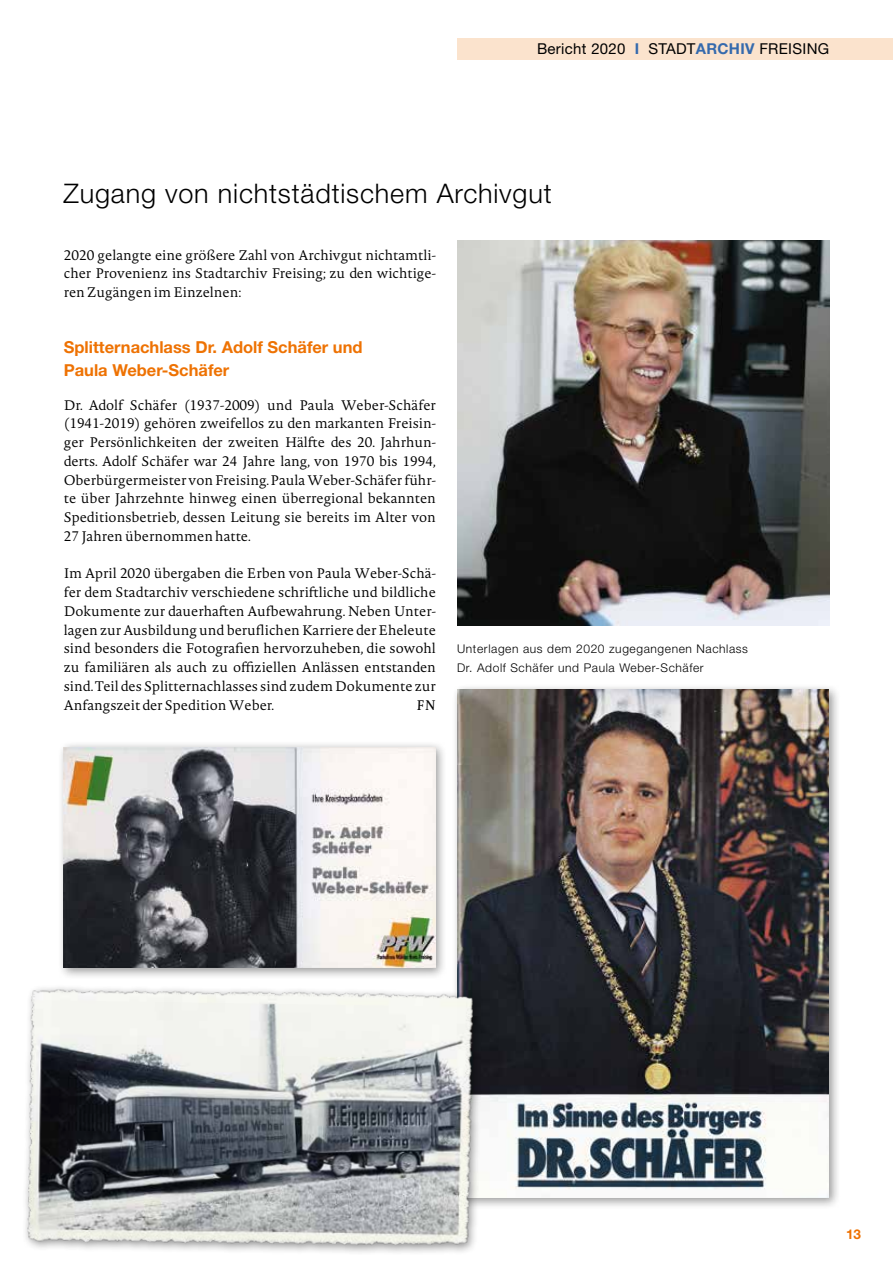
<style>
.page{position:relative;width:893px;height:1263px;background:#fff}
.page>*{position:absolute;margin:0;border:0;box-sizing:border-box;transform-origin:0 0}
.t1{font:300 27px "Helvetica Neue";letter-spacing:.03em;color:#000}
.t2{font:700 16.5px/22.5px "Helvetica Neue";color:#ee7203}
.t3{font:15px "Helvetica Neue";letter-spacing:.02em;color:#000}
.t4{font:300 13.65px/18.8px "Novel Pro";color:#000;text-align:justify}
.t5{font:italic 13.65px "Novel Pro";color:#000}
.t6{font:700 13.5px "Helvetica Neue";color:#ee7203}
.t7{font:300 12px/18.8px "Helvetica Neue";letter-spacing:.05em;color:#000}
.s1{font-weight:700;color:#356aad}
</style>
<div class="page">
<div style="left:457px;top:38px;width:436px;height:21px;background:#fbe3cd"></div>
<div style="left:451px;top:684px;width:390px;height:525px;background:#000;opacity:.4"></div>
<img style="left:457px;top:690px;width:372px;height:507px">
<div style="left:58px;top:741px;width:389px;height:239px;background:#000;opacity:.4"></div>
<img style="left:63px;top:747px;width:372px;height:220px">
<img style="left:457px;top:241px;width:372px;height:384px">
<div style="left:21px;top:984px;width:463px;height:272px;background:#000;opacity:.45"></div>
<img style="left:22px;top:983px;width:455px;height:267px">
<p class="t3" style="left:537px;top:40px;width:294px">Bericht 2020 <span class="s1">I</span> STADT<span class="s1">ARCHIV</span> FREISING</p>
<h1 class="t1" style="left:63px;top:177px;width:490px">Zugang von nichtstädtischem Archivgut</h1>
<p class="t4" style="left:64px;top:245px;width:374px">2020 gelangte eine größere Zahl von Archivgut nichtamtli&shy;cher Provenienz ins Stadtarchiv Freising; zu den wichtige&shy;ren Zugängen im Einzelnen:</p>
<p class="t2" style="left:64px;top:336px;width:300px">Splitternachlass Dr. Adolf Schäfer und<br>Paula Weber-Schäfer</p>
<p class="t4" style="left:64px;top:395px;width:374px">Dr. Adolf Schäfer (1937-2009) und Paula Weber-Schäfer (1941-2019) gehören zweifellos zu den markanten Freisin&shy;ger Persönlichkeiten der zweiten Hälfte des 20. Jahrhun&shy;derts. Adolf Schäfer war 24 Jahre lang, von 1970 bis 1994, Oberbürgermeister von Freising. Paula Weber-Schäfer führ&shy;te über Jahrzehnte hinweg einen überregional bekannten Speditionsbetrieb, dessen Leitung sie bereits im Alter von 27 Jahren übernommen hatte.</p>
<p class="t4" style="left:64px;top:564px;width:374px">Im April 2020 übergaben die Erben von Paula Weber-Schä&shy;fer dem Stadtarchiv verschiedene schriftliche und bildliche Dokumente zur dauerhaften Aufbewahrung. Neben Unter&shy;lagen zur Ausbildung und beruflichen Karriere der Eheleute sind besonders die Fotografien hervorzuheben, die sowohl zu familiären als auch zu offiziellen Anlässen entstanden sind. Teil des Splitternachlasses sind zudem Dokumente zur Anfangszeit der Spedition Weber.</p>
<p class="t5" style="left:417px;top:695px;width:21px">FN</p>
<p class="t7" style="left:457px;top:639px;width:292px">Unterlagen aus dem 2020 zugegangenen Nachlass<br>Dr. Adolf Schäfer und Paula Weber-Schäfer</p>
<p class="t6" style="left:846px;top:1226px;width:17px">13</p>
</div>
